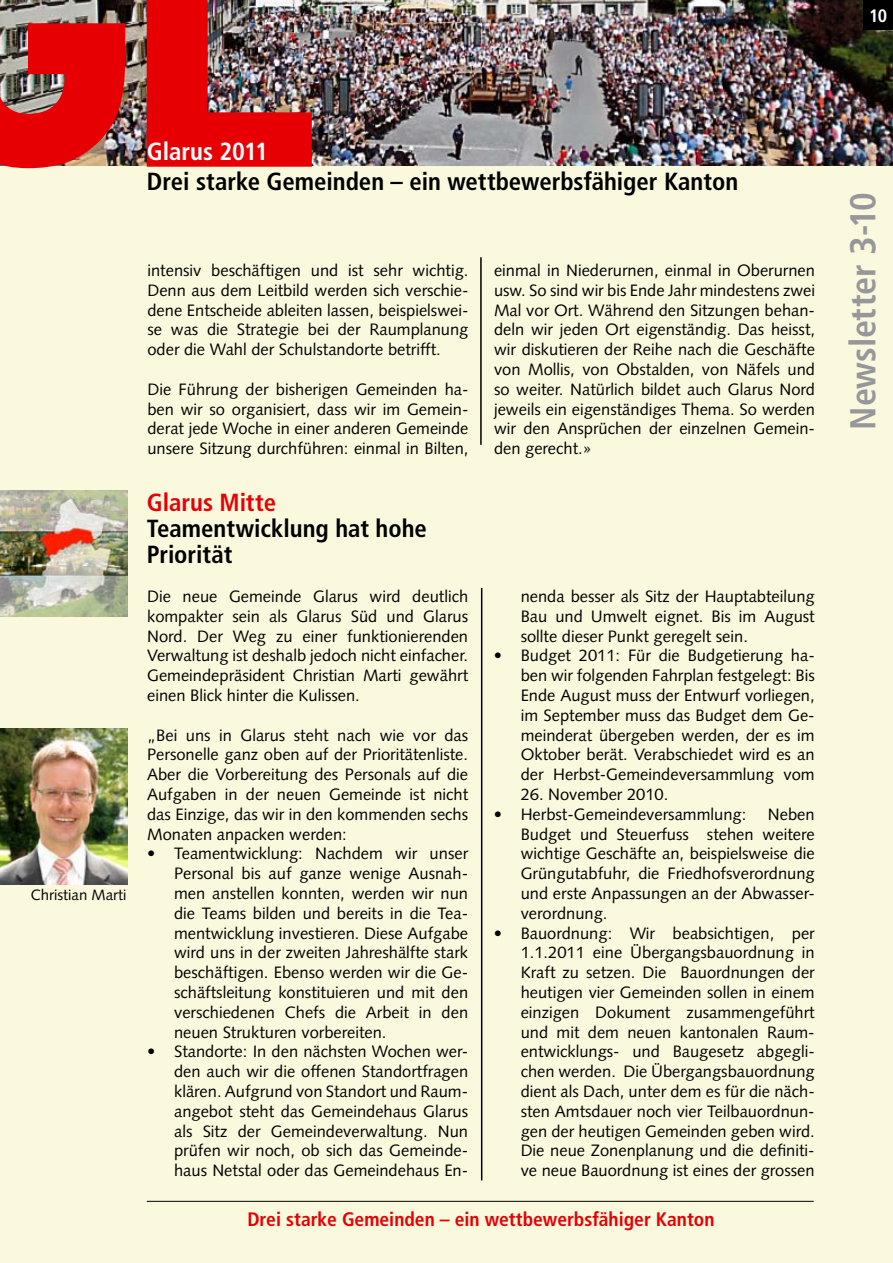
<style>
.page{position:relative;width:893px;height:1263px;background:#fff}
.page>*{position:absolute;margin:0;border:0;box-sizing:border-box;transform-origin:0 0}
.t1{font:700 condensed 36px "Frutiger";letter-spacing:-.005em;color:#97979b}
.t2{font:700 condensed 24.75px/26.2px "Frutiger";color:#000}
.t3{font:700 condensed 24.75px "Frutiger";color:#e60004}
.t4{font:700 condensed 24.75px "Frutiger";letter-spacing:-.005em;color:#fff}
.t5{font:700 condensed 19.5px "Frutiger";color:#e60004}
.t6{font:700 condensed 18px "Frutiger";color:#fff}
.t7{font:16.5px/19.8px "Syntax";color:#000;text-align:justify}
.t8{font:15px "Syntax";color:#000}
</style>
<div class="page">
<div style="left:0;top:157px;width:893px;height:1106px;background:#faf9de"></div>
<img style="left:125px;top:0;width:768px;height:166px">
<img style="left:0;top:0;width:125px;height:168px">
<img style="left:147px;top:0;width:165px;height:167px">
<div style="left:863px;top:0;width:30px;height:30px;background:#000"></div>
<hr style="left:480px;top:257px;width:2px;height:188px;background:#000">
<hr style="left:147px;top:1201px;width:667px;height:1px;background:#000">
<img style="left:0;top:490px;width:127px;height:127px">
<img style="left:0;top:728px;width:127px;height:156px">
<hr style="left:481px;top:588px;width:1px;height:592px;background:#000">
<p class="t6" style="left:869px;top:5px;width:20px">10</p>
<h2 class="t4" style="left:147px;top:137px;width:123px">Glarus 2011</h2>
<h2 class="t2" style="left:147px;top:169px;width:593px">Drei starke Gemeinden – ein wettbewerbsfähiger Kanton</h2>
<p class="t8" style="left:31px;top:886px;width:97px">Christian Marti</p>
<p class="t7" style="left:147px;top:260px;width:323px">intensiv beschäftigen und ist sehr wichtig.<br>Denn aus dem Leitbild werden sich verschie&shy;dene Entscheide ableiten lassen, beispielswei&shy;se was die Strategie bei der Raumplanung oder die Wahl der Schulstandorte betrifft.</p>
<p class="t7" style="left:147px;top:379px;width:323px">Die Führung der bisherigen Gemeinden ha&shy;ben wir so organisiert, dass wir im Gemein&shy;derat jede Woche in einer anderen Gemeinde unsere Sitzung durchführen: einmal in Bilten,</p>
<h2 class="t3" style="left:147px;top:487px;width:131px">Glarus Mitte</h2>
<h2 class="t2" style="left:147px;top:515px;width:282px">Teamentwicklung hat hohe<br>Priorität</h2>
<p class="t7" style="left:147px;top:586px;width:323px">Die neue Gemeinde Glarus wird deutlich kompakter sein als Glarus Süd und Glarus Nord. Der Weg zu einer funktionierenden Verwaltung ist deshalb jedoch nicht einfacher.<br>Gemeindepräsident Christian Marti gewährt einen Blick hinter die Kulissen.</p>
<p class="t7" style="left:147px;top:725px;width:323px">„Bei uns in Glarus steht nach wie vor das Personelle ganz oben auf der Prioritätenliste.<br>Aber die Vorbereitung des Personals auf die Aufgaben in der neuen Gemeinde ist nicht das Einzige, das wir in den kommenden sechs Monaten anpacken werden:</p>
<p class="t7" style="left:174px;top:844px;width:296px;text-indent:-27px">• Teamentwicklung: Nachdem wir unser Personal bis auf ganze wenige Ausnah&shy;men anstellen konnten, werden wir nun die Teams bilden und bereits in die Tea&shy;mentwicklung investieren. Diese Aufgabe wird uns in der zweiten Jahreshälfte stark beschäftigen. Ebenso werden wir die Ge&shy;schäftsleitung konstituieren und mit den verschiedenen Chefs die Arbeit in den neuen Strukturen vorbereiten.</p>
<p class="t7" style="left:174px;top:1042px;width:296px;text-indent:-27px">• Standorte: In den nächsten Wochen wer&shy;den auch wir die offenen Standortfragen klären. Aufgrund von Standort und Raum&shy;angebot steht das Gemeindehaus Glarus als Sitz der Gemeindeverwaltung. Nun prüfen wir noch, ob sich das Gemeinde&shy;haus Netstal oder das Gemeindehaus En-</p>
<p class="t7" style="left:494px;top:260px;width:323px">einmal in Niederurnen, einmal in Oberurnen usw. So sind wir bis Ende Jahr mindestens zwei Mal vor Ort. Während den Sitzungen behan&shy;deln wir jeden Ort eigenständig. Das heisst, wir diskutieren der Reihe nach die Geschäfte von Mollis, von Obstalden, von Näfels und so weiter. Natürlich bildet auch Glarus Nord jeweils ein eigenständiges Thema. So werden wir den Ansprüchen der einzelnen Gemein&shy;den gerecht.»</p>
<p class="t7" style="left:521px;top:586px;width:296px">nenda besser als Sitz der Hauptabteilung Bau und Umwelt eignet. Bis im August sollte dieser Punkt geregelt sein.</p>
<p class="t7" style="left:521px;top:646px;width:296px;text-indent:-27px">• Budget 2011: Für die Budgetierung ha&shy;ben wir folgenden Fahrplan festgelegt: Bis Ende August muss der Entwurf vorliegen, im September muss das Budget dem Ge&shy;meinderat übergeben werden, der es im Oktober berät. Verabschiedet wird es an der Herbst-Gemeindeversammlung vom</p>
<p class="t7" style="left:521px;top:784px;width:149px">26. November 2010.</p>
<p class="t7" style="left:494px;top:804px;width:254px">• Herbst-Gemeindeversammlung:</p>
<p class="t7" style="left:521px;top:804px;width:296px;text-indent:247px">Neben Budget und Steuerfuss stehen weitere wichtige Geschäfte an, beispielsweise die Grüngutabfuhr, die Friedhofsverordnung und erste Anpassungen an der Abwasser&shy;verordnung.</p>
<p class="t7" style="left:521px;top:923px;width:296px;text-indent:-27px">• Bauordnung: Wir beabsichtigen, per 1.1.2011 eine Übergangsbauordnung in Kraft zu setzen. Die Bauordnungen der heutigen vier Gemeinden sollen in einem einzigen Dokument zusammengeführt und mit dem neuen kantonalen Raum&shy;entwicklungs- und Baugesetz abgegli&shy;chen werden. Die Übergangsbauordnung dient als Dach, unter dem es für die näch&shy;sten Amtsdauer noch vier Teilbauordnun&shy;gen der heutigen Gemeinden geben wird.<br>Die neue Zonenplanung und die definiti&shy;ve neue Bauordnung ist eines der grossen</p>
<p class="t5" style="left:247px;top:1207px;width:469px">Drei starke Gemeinden – ein wettbewerbsfähiger Kanton</p>
<h1 class="t1" style="left:841px;top:429px;width:239px;rotate:-90deg">Newsletter 3-10</h1>
</div>
